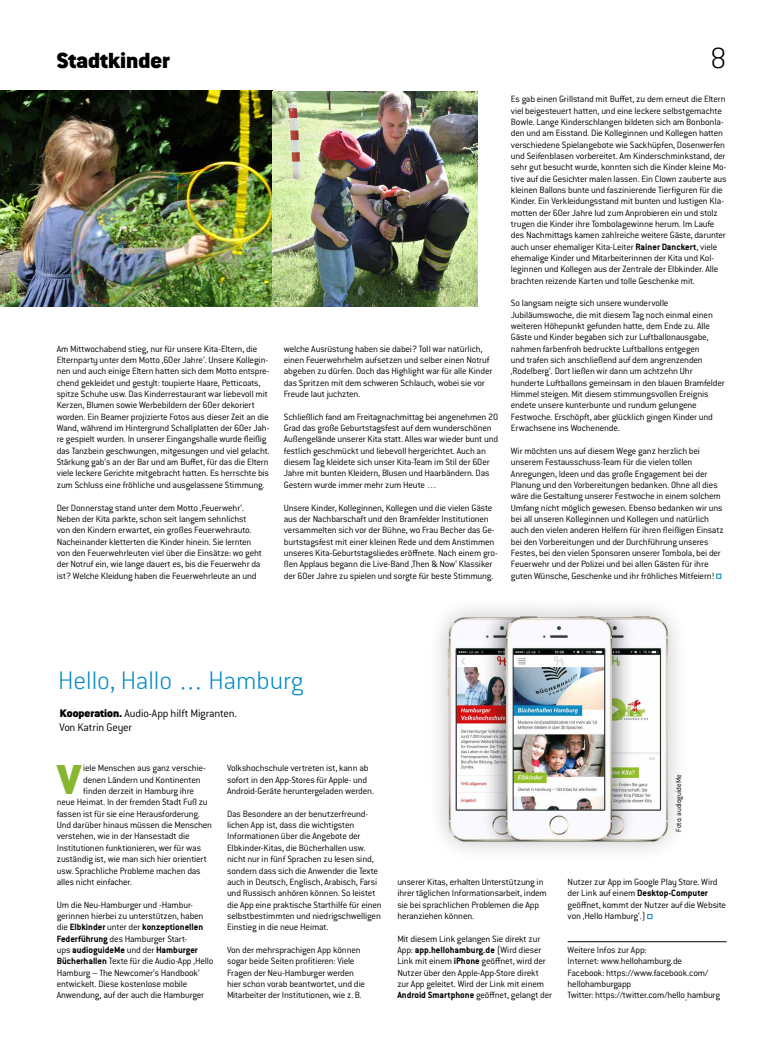
<style>
.page{position:relative;width:772px;height:1055px;background:#fff}
.page>*{position:absolute;margin:0;border:0;box-sizing:border-box;transform-origin:0 0}
.t1{font:900 45.9px "Conduit For Elbkinder";color:#88b631}
.t2{font:300 expanded 32px "Conduit For Elbkinder";color:#000}
.t3{font:300 expanded 28px "Conduit For Elbkinder";color:#018ac6}
.t4{font:900 24px "Conduit For Elbkinder";color:#000}
.t5{font:300 12px/14px "Conduit For Elbkinder";letter-spacing:-.015em;color:#000}
.t6{font:300 10px/11.3px "Conduit For Elbkinder";letter-spacing:-.015em;color:#000}
.t7{font:300 8px "Conduit For Elbkinder";letter-spacing:-.02em;color:#000}
.s1{font-weight:700}
.s2{font-weight:900}
</style>
<div class="page">
<svg style="left:716px;top:574px;width:4px;height:4px"></svg>
<img style="left:0;top:91px;width:476px;height:215px">
<img style="left:439px;top:608px;width:234px;height:243px">
<hr style="left:567px;top:941px;width:159px;height:1px;background:#000">
<h3 class="t4" style="left:57px;top:46px;width:115px">Stadtkinder</h3>
<h2 class="t2" style="left:709px;top:41px;width:18px">8</h2>
<p class="t6" style="left:57px;top:343px;width:214px">Am Mittwochabend stieg, nur für unsere Kita-Eltern, die Elternparty unter dem Motto ‚60er Jahre‘. Unsere Kollegin&shy;nen und auch einige Eltern hatten sich dem Motto entspre&shy;chend gekleidet und gestylt: toupierte Haare, Petticoats, spitze Schuhe usw. Das Kinderrestaurant war liebevoll mit Kerzen, Blumen sowie Werbebildern der 60er dekoriert worden. Ein Beamer projizierte Fotos aus dieser Zeit an die Wand, während im Hintergrund Schallplatten der 60er Jah&shy;re gespielt wurden. In unserer Eingangshalle wurde fleißig das Tanzbein geschwungen, mitgesungen und viel gelacht.<br>Stärkung gab‘s an der Bar und am Buffet, für das die Eltern viele leckere Gerichte mitgebracht hatten. Es herrschte bis zum Schluss eine fröhliche und ausgelassene Stimmung.</p>
<p class="t6" style="left:57px;top:502px;width:206px">Der Donnerstag stand unter dem Motto ‚Feuerwehr‘.<br>Neben der Kita parkte, schon seit langem sehnlichst von den Kindern erwartet, ein großes Feuerwehrauto.<br>Nacheinander kletterten die Kinder hinein. Sie lernten von den Feuerwehrleuten viel über die Einsätze: wo geht der Notruf ein, wie lange dauert es, bis die Feuerwehr da ist? Welche Kleidung haben die Feuerwehrleute an und</p>
<p class="t6" style="left:283px;top:343px;width:210px">welche Ausrüstung haben sie dabei? Toll war natürlich, einen Feuerwehrhelm aufsetzen und selber einen Notruf abgeben zu dürfen. Doch das Highlight war für alle Kinder das Spritzen mit dem schweren Schlauch, wobei sie vor Freude laut juchzten.</p>
<p class="t6" style="left:283px;top:411px;width:216px">Schließlich fand am Freitagnachmittag bei angenehmen 20<br>Grad das große Geburtstagsfest auf dem wunderschönen Außengelände unserer Kita statt. Alles war wieder bunt und festlich geschmückt und liebevoll hergerichtet. Auch an diesem Tag kleidete sich unser Kita-Team im Stil der 60er Jahre mit bunten Kleidern, Blusen und Haarbändern. Das Gestern wurde immer mehr zum Heute …</p>
<p class="t6" style="left:283px;top:502px;width:215px">Unsere Kinder, Kolleginnen, Kollegen und die vielen Gäste aus der Nachbarschaft und den Bramfelder Institutionen versammelten sich vor der Bühne, wo Frau Becher das Ge&shy;burtstagsfest mit einer kleinen Rede und dem Anstimmen unseres Kita-Geburtstagsliedes eröffnete. Nach einem gro&shy;ßen Applaus begann die Live-Band ‚Then &amp; Now‘ Klassiker der 60er Jahre zu spielen und sorgte für beste Stimmung.</p>
<p class="t6" style="left:510px;top:93px;width:217px">Es gab einen Grillstand mit Buffet, zu dem erneut die Eltern viel beigesteuert hatten, und eine leckere selbstgemachte Bowle. Lange Kinderschlangen bildeten sich am Bonbonla&shy;den und am Eisstand. Die Kolleginnen und Kollegen hatten verschiedene Spielangebote wie Sackhüpfen, Dosenwerfen und Seifenblasen vorbereitet. Am Kinderschminkstand, der sehr gut besucht wurde, konnten sich die Kinder kleine Mo&shy;tive auf die Gesichter malen lassen. Ein Clown zauberte aus kleinen Ballons bunte und faszinierende Tierfiguren für die Kinder. Ein Verkleidungsstand mit bunten und lustigen Kla&shy;motten der 60er Jahre lud zum Anprobieren ein und stolz trugen die Kinder ihre Tombolagewinne herum. Im Laufe des Nachmittags kamen zahlreiche weitere Gäste, darunter auch unser ehemaliger Kita-Leiter <span class="s1">Rainer Danckert</span>, viele ehemalige Kinder und Mitarbeiterinnen der Kita und Kol&shy;leginnen und Kollegen aus der Zentrale der Elbkinder. Alle brachten reizende Karten und tolle Geschenke mit.</p>
<p class="t6" style="left:510px;top:298px;width:215px">So langsam neigte sich unsere wundervolle Jubiläumswoche, die mit diesem Tag noch einmal einen weiteren Höhepunkt gefunden hatte, dem Ende zu. Alle Gäste und Kinder begaben sich zur Luftballonausgabe, nahmen farbenfroh bedruckte Luftballons entgegen<br>und trafen sich anschließend auf dem angrenzenden ‚Rodelberg‘. Dort ließen wir dann um achtzehn Uhr hunderte Luftballons gemeinsam in den blauen Bramfelder Himmel steigen. Mit diesem stimmungsvollen Ereignis endete unsere kunterbunte und rundum gelungene Festwoche. Erschöpft, aber glücklich gingen Kinder und Erwachsene ins Wochenende.</p>
<p class="t6" style="left:510px;top:445px;width:214px">Wir möchten uns auf diesem Wege ganz herzlich bei unserem Festausschuss-Team für die vielen tollen Anregungen, Ideen und das große Engagement bei der Planung und den Vorbereitungen bedanken. Ohne all dies wäre die Gestaltung unserer Festwoche in einem solchem Umfang nicht möglich gewesen. Ebenso bedanken wir uns bei all unseren Kolleginnen und Kollegen und natürlich auch den vielen anderen Helfern für ihren fleißigen Einsatz bei den Vorbereitungen und der Durchführung unseres Festes, bei den vielen Sponsoren unserer Tombola, bei der Feuerwehr und der Polizei und bei allen Gästen für ihre guten Wünsche, Geschenke und ihr fröhliches Mitfeiern!</p>
<h3 class="t3" style="left:58px;top:665px;width:247px">Hello, Hallo …Hamburg</h3>
<p class="t5" style="left:59px;top:706px;width:179px"><span class="s2">Kooperation.</span> Audio-App hilft Migranten.<br>Von Katrin Geyer</p>
<p class="t6" style="left:227px;top:762px;width:148px">Volkshochschule vertreten ist, kann ab sofort in den App-Stores für Apple- und<br>Android-Geräte heruntergeladen werden.</p>
<p class="t6" style="left:227px;top:808px;width:156px">Das Besondere an der benutzerfreund&shy;lichen App ist, dass die wichtigsten Informationen über die Angebote der Elbkinder-Kitas, die Bücherhallen usw. nicht nur in fünf Sprachen zu lesen sind, sondern dass sich die Anwender die Texte auch in Deutsch, Englisch, Arabisch, Farsi und Russisch anhören können. So leistet die App eine praktische Starthilfe für einen selbstbestimmten und niedrigschwelligen Einstieg in die neue Heimat.</p>
<p class="t6" style="left:227px;top:944px;width:139px">Von der mehrsprachigen App können sogar beide Seiten profitieren: Viele Fragen der Neu-Hamburger werden hier schon vorab beantwortet, und die Mitarbeiter der Institutionen, wie z.B.</p>
<h1 class="t1" style="left:57px;top:751px;width:26px">V</h1>
<p class="t6" style="left:83px;top:762px;width:123px">iele Menschen aus ganz verschie-</p>
<p class="t6" style="left:83px;top:774px;width:119px">denen Ländern und Kontinenten</p>
<p class="t6" style="left:83px;top:785px;width:112px">finden derzeit in Hamburg ihre</p>
<p class="t6" style="left:57px;top:796px;width:152px">neue Heimat. In der fremden Stadt Fuß zu</p>
<p class="t6" style="left:57px;top:808px;width:145px">fassen ist für sie eine Herausforderung.</p>
<p class="t6" style="left:57px;top:819px;width:157px">Und darüber hinaus müssen die Menschen</p>
<p class="t6" style="left:57px;top:830px;width:134px">verstehen, wie in der Hansestadt die</p>
<p class="t6" style="left:57px;top:842px;width:146px">Institutionen funktionieren, wer für was</p>
<p class="t6" style="left:57px;top:853px;width:151px">zuständig ist, wie man sich hier orientiert</p>
<p class="t6" style="left:57px;top:864px;width:145px">usw. Sprachliche Probleme machen das</p>
<p class="t6" style="left:57px;top:876px;width:77px">alles nicht einfacher.</p>
<p class="t6" style="left:57px;top:898px;width:158px">Um die Neu-Hamburger und -Hambur&shy;gerinnen hierbei zu unterstützen, haben die <span class="s1">Elbkinder</span> unter der <span class="s1">konzeptionellen Federführung</span> des Hamburger Start-<br>ups <span class="s1">audioguideMe</span> und der <span class="s1">Hamburger Bücherhallen</span> Texte für die Audio-App ‚Hello Hamburg – The Newcomer‘s Handbook‘ entwickelt. Diese kostenlose mobile Anwendung, auf der auch die Hamburger</p>
<p class="t7" style="left:673px;top:831px;width:58px;rotate:-90deg">Foto: audioguideMe</p>
<p class="t6" style="left:397px;top:876px;width:151px">unserer Kitas, erhalten Unterstützung in ihrer täglichen Informationsarbeit, indem sie bei sprachlichen Problemen die App heranziehen können.</p>
<p class="t6" style="left:397px;top:932px;width:156px">Mit diesem Link gelangen Sie direkt zur App: <span class="s1">app.hellohamburg.de</span> (Wird dieser Link mit einem <span class="s1">iPhone</span> geöffnet, wird der Nutzer über den Apple-App-Store direkt zur App geleitet. Wird der Link mit einem <span class="s1">Android Smartphone</span> geöffnet, gelangt der</p>
<p class="t6" style="left:567px;top:876px;width:160px">Nutzer zur App im Google Play Store. Wird der Link auf einem <span class="s1">Desktop-Computer </span>geöffnet, kommt der Nutzer auf die Website von ‚Hello Hamburg‘.)</p>
<p class="t6" style="left:567px;top:944px;width:154px">Weitere Infos zur App:<br>Internet: www.hellohamburg.de<br>Facebook: https://www.facebook.com/ hellohamburgapp<br>Twitter: https://twitter.com/hello_hamburg</p>
</div>
